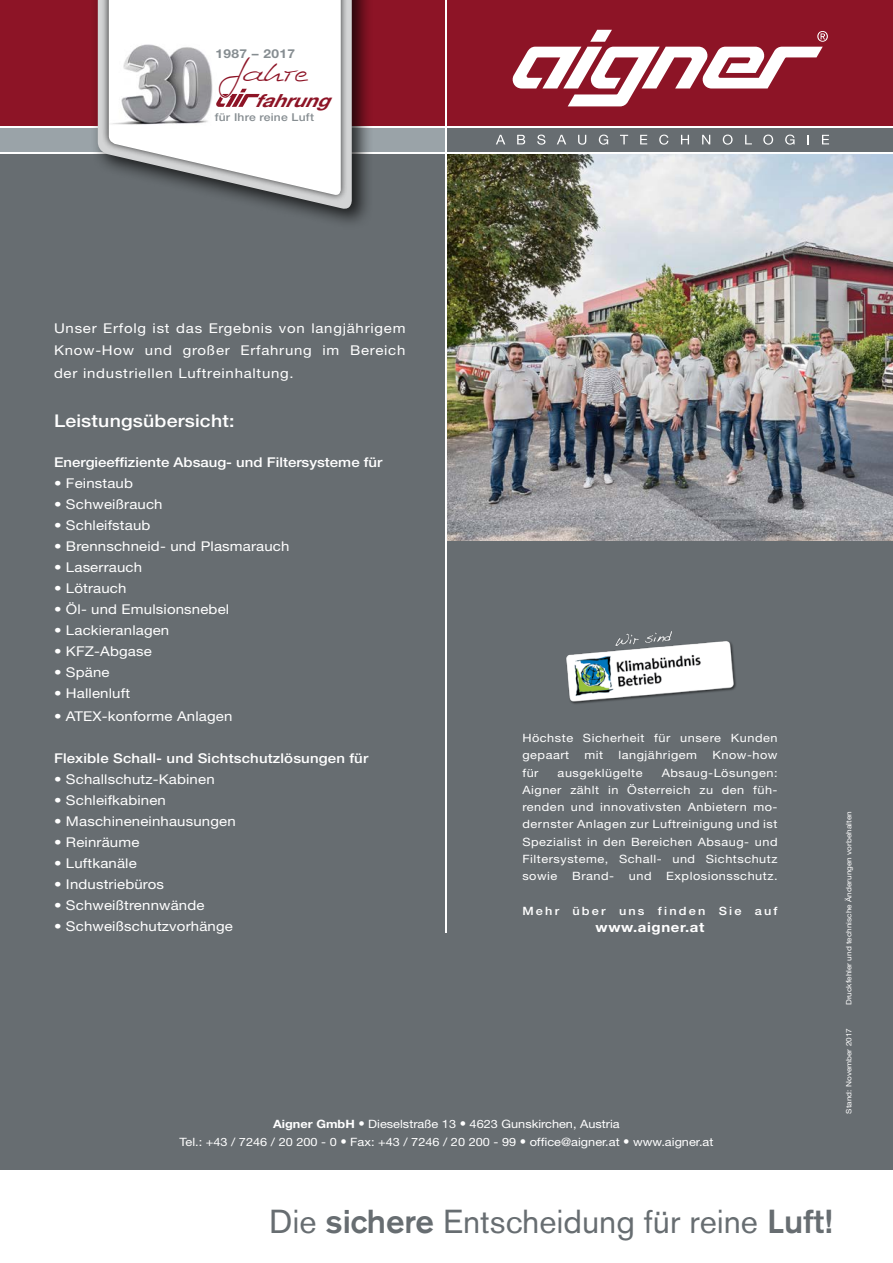
<style>
.page{position:relative;width:893px;height:1263px;background:#fff}
.page>*{position:absolute;margin:0;border:0;box-sizing:border-box;transform-origin:0 0}
.t1{font:45.9px "WIP First Lady";letter-spacing:.01em;color:#8d1426}
.t2{font:33px "Akzidenz Grotesk BE";color:#676d71}
.t3{font:italic 700 18.15px "Helvetica Neue";color:#8d1426;scale:1.11 1}
.t4{font:500 17.55px "Helvetica Neue";letter-spacing:.01em;color:#fff;scale:1.11 1}
.t5{font:13.5px/22.5px "Helvetica Neue";letter-spacing:.01em;color:#fff;text-align:justify;scale:1.11 1}
.t6{font:500 13.5px "Helvetica Neue";color:#fff;scale:1.11 1}
.t7{font:700 13.5px "Helvetica Neue";letter-spacing:.04em;color:#fff;scale:1.11 1}
.t8{font:700 12.3px "Helvetica Neue";letter-spacing:.03em;color:#868d91;scale:1.11 1}
.t9{font:11.55px/17.2px "Helvetica Neue";letter-spacing:.04em;color:#fff;scale:1.11 1}
.t10{font:11.55px/18px "Helvetica Neue";color:#fff;text-align:center;scale:1.11 1}
.t11{font:500 11.55px "Helvetica Neue";letter-spacing:.17em;color:#fff;scale:1.11 1}
.t12{font:500 10.8px "Helvetica Neue";letter-spacing:.02em;color:#868d91;scale:1.11 1}
.t13{font:7.35px "Helvetica Neue";color:#fff;scale:1.11 1}
.s1{font-weight:700}
.s2{font-size:12.75px}
.s3{font-weight:500}
</style>
<div class="page">
<div style="left:0;top:128px;width:446px;height:25px;background:#9aa3a8"></div>
<div style="left:0;top:0;width:893px;height:128px;background:#8d1426"></div>
<div style="left:446px;top:128px;width:447px;height:25px;background:#676d71"></div>
<hr style="left:0;top:126px;width:893px;height:2px;background:#fff">
<svg style="left:496px;top:135px;width:9px;height:9px"></svg>
<svg style="left:517px;top:135px;width:8px;height:9px"></svg>
<svg style="left:537px;top:135px;width:8px;height:10px"></svg>
<svg style="left:557px;top:135px;width:9px;height:9px"></svg>
<svg style="left:578px;top:135px;width:8px;height:10px"></svg>
<svg style="left:599px;top:135px;width:9px;height:10px"></svg>
<svg style="left:620px;top:135px;width:8px;height:9px"></svg>
<svg style="left:640px;top:135px;width:7px;height:9px"></svg>
<svg style="left:659px;top:135px;width:9px;height:10px"></svg>
<svg style="left:681px;top:135px;width:8px;height:9px"></svg>
<svg style="left:702px;top:135px;width:8px;height:9px"></svg>
<svg style="left:723px;top:135px;width:10px;height:10px"></svg>
<svg style="left:745px;top:135px;width:7px;height:9px"></svg>
<svg style="left:763px;top:135px;width:10px;height:10px"></svg>
<svg style="left:785px;top:135px;width:9px;height:10px"></svg>
<svg style="left:807px;top:135px;width:2px;height:9px"></svg>
<svg style="left:822px;top:135px;width:7px;height:9px"></svg>
<div style="left:0;top:153px;width:893px;height:1017px;background:#676d71"></div>
<svg style="left:512px;top:30px;width:316px;height:76px"></svg>
<img style="left:447px;top:154px;width:446px;height:387px">
<hr style="left:0;top:152px;width:893px;height:2px;background:#fff">
<div style="left:90px;top:0;width:284px;height:230px;background:#000;opacity:.75"></div>
<svg style="left:98px;top:0;width:254px;height:211px"></svg>
<div style="left:102px;top:0;width:246px;height:202px;background:#000;opacity:.75"></div>
<svg style="left:109px;top:0;width:232px;height:196px;background:#e4e5e6"></svg>
<img style="left:109px;top:38px;width:108px;height:90px">
<img style="left:122px;top:45px;width:89px;height:78px">
<svg style="left:215px;top:56px;width:94px;height:51px;background:#f8f0f1"></svg>
<hr style="left:446px;top:0;width:1px;height:932px;background:#fff">
<img style="left:566px;top:631px;width:170px;height:73px">
<p class="t8" style="left:215px;top:46px;width:73px">1987 – 2017</p>
<h1 class="t1" style="left:221px;top:54px;width:88px">Jahre</h1>
<h3 class="t3" style="left:255px;top:89px;width:78px">fahrung</h3>
<p class="t12" style="left:215px;top:110px;width:91px">für Ihre reine Luft</p>
<p class="t5" style="left:54px;top:316px;width:318px">Unser Erfolg ist das Ergebnis von langjährigem Know-How und großer Erfahrung im Bereich der industriellen Luftreinhaltung.</p>
<p class="t4" style="left:54px;top:410px;width:164px">Leistungsübersicht:</p>
<p class="t6" style="left:54px;top:454px;width:297px">Energieeffiziente Absaug- und Filtersysteme für</p>
<p class="t5" style="left:54px;top:472px;width:73px">• Feinstaub</p>
<p class="t5" style="left:54px;top:493px;width:99px">• Schweißrauch</p>
<p class="t5" style="left:54px;top:514px;width:88px">• Schleifstaub</p>
<p class="t5" style="left:54px;top:535px;width:214px">• Brennschneid- und Plasmarauch</p>
<p class="t5" style="left:54px;top:556px;width:81px">• Laserrauch</p>
<p class="t5" style="left:54px;top:577px;width:67px">• Lötrauch</p>
<p class="t5" style="left:54px;top:598px;width:159px">• Öl- und Emulsionsnebel</p>
<p class="t5" style="left:54px;top:619px;width:105px">• Lackieranlagen</p>
<p class="t5" style="left:54px;top:640px;width:90px">• KFZ-Abgase</p>
<p class="t5" style="left:54px;top:661px;width:52px">• Späne</p>
<p class="t5" style="left:54px;top:682px;width:70px">• Hallenluft</p>
<p class="t5" style="left:54px;top:705px;width:162px">• ATEX-konforme Anlagen</p>
<p class="t6" style="left:54px;top:750px;width:285px">Flexible Schall- und Sichtschutzlösungen für</p>
<p class="t5" style="left:54px;top:768px;width:146px">• Schallschutz-Kabinen</p>
<p class="t5" style="left:54px;top:789px;width:102px">• Schleifkabinen</p>
<p class="t5" style="left:54px;top:810px;width:165px">• Maschineneinhausungen</p>
<p class="t5" style="left:54px;top:831px;width:78px">• Reinräume</p>
<p class="t5" style="left:54px;top:852px;width:76px">• Luftkanäle</p>
<p class="t5" style="left:54px;top:873px;width:101px">• Industriebüros</p>
<p class="t5" style="left:54px;top:894px;width:137px">• Schweißtrennwände</p>
<p class="t5" style="left:54px;top:915px;width:163px">• Schweißschutzvorhänge</p>
<p class="t9" style="left:522px;top:729px;width:231px">Höchste Sicherheit für unsere Kunden gepaart</p>
<p class="t9" style="left:584px;top:746px;width:18px">mit</p>
<p class="t9" style="left:618px;top:746px;width:72px">langjährigem</p>
<p class="t9" style="left:712px;top:746px;width:60px">Know-how</p>
<p class="t9" style="left:522px;top:764px;width:16px">für</p>
<p class="t9" style="left:558px;top:764px;width:78px">ausgeklügelte</p>
<p class="t9" style="left:522px;top:764px;width:231px;text-align:justify;text-indent:139px">Absaug-Lösungen:<br>Aigner zählt in Österreich zu den füh&shy;renden und innovativsten Anbietern mo&shy;dernster Anlagen zur Luftreinigung und ist Spezialist in den Bereichen Absaug- und Filtersysteme, Schall- und Sichtschutz sowie</p>
<p class="t9" style="left:572px;top:867px;width:39px">Brand-</p>
<p class="t9" style="left:629px;top:867px;width:22px">und</p>
<p class="t9" style="left:666px;top:867px;width:102px">Explosionsschutz.</p>
<p class="t11" style="left:522px;top:904px;width:231px">Mehr über uns finden Sie auf</p>
<p class="t7" style="left:596px;top:919px;width:100px">www.aigner.at</p>
<p class="t10" style="left:180px;top:1115px;width:482px"><span class="s1">Aigner GmbH</span> <span class="s2">•</span> Dieselstraße 13 <span class="s2">•</span> 4623 Gunskirchen, Austria<br>Tel.: +43 / 7246 / 20 200 - 0 <span class="s2">•</span> Fax: +43 / 7246 / 20 200 - 99 <span class="s2">•</span> office@aigner.at <span class="s2">•</span> www.aigner.at</p>
<p class="t13" style="left:845px;top:1005px;width:176px;rotate:-90deg">Druckfehler und technische Änderungen vorbehalten</p>
<p class="t13" style="left:845px;top:1113px;width:78px;rotate:-90deg">Stand: November 2017</p>
<h2 class="t2" style="left:269px;top:1202px;width:565px">Die <span class="s3">sichere</span> Entscheidung für reine <span class="s3">Luft!</span></h2>
</div>
